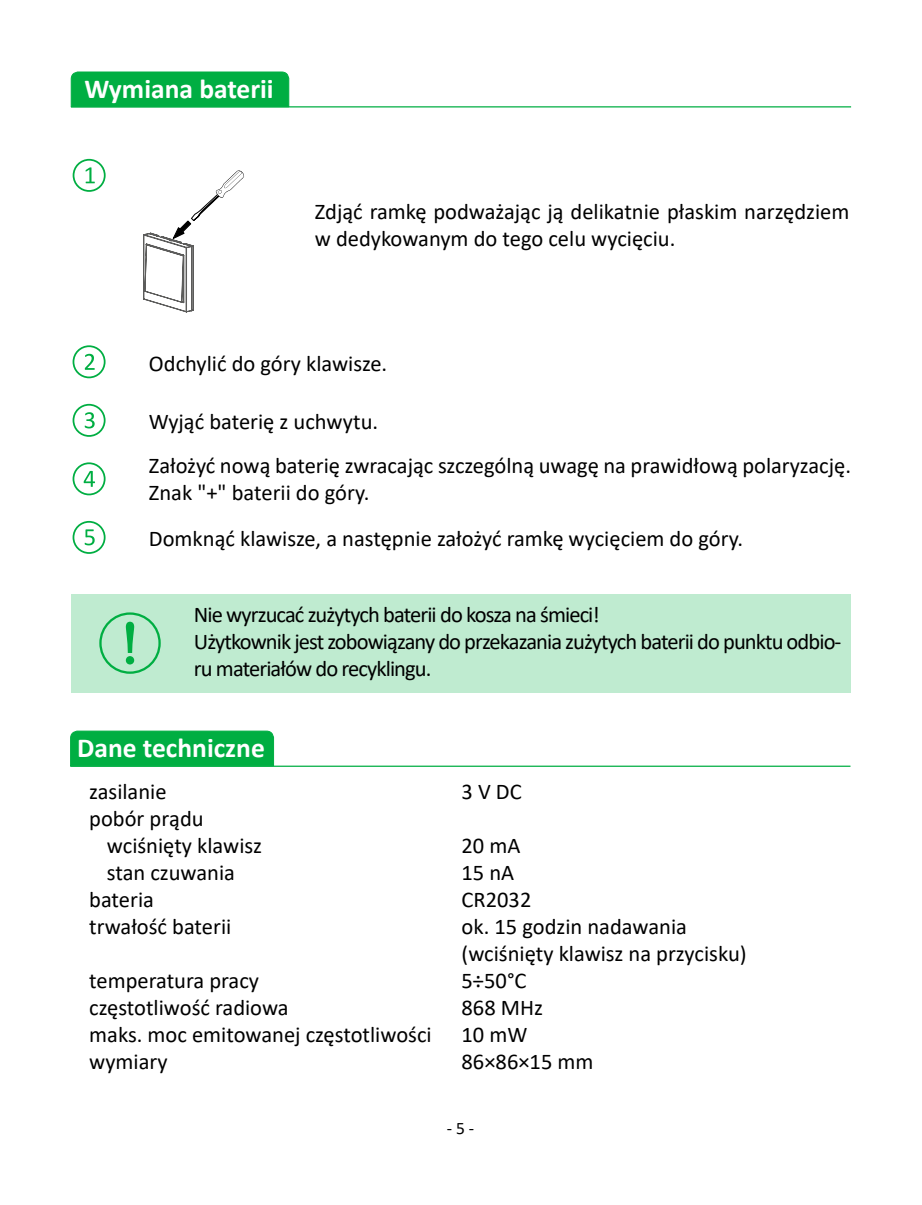
<style>
.page{position:relative;width:922px;height:1205px;background:#fff}
.page>*{position:absolute;margin:0;border:0;box-sizing:border-box;transform-origin:0 0}
.t1{font:700 27.5px "Calibri";color:#fff}
.t2{font:22.5px/27px "Calibri";color:#000}
.t3{font:22.5px/27px "Calibri";letter-spacing:-.04em;color:#000}
.t4{font:17.5px "Calibri";color:#000}
</style>
<div class="page">
<div style="left:71px;top:71px;width:218px;height:35px;background:#00ae42"></div>
<hr style="left:71px;top:106px;width:779px;height:1px;background:#00ae42">
<div style="left:184px;top:594px;width:666px;height:99px;background:#bfebd0"></div>
<div style="left:71px;top:594px;width:113px;height:99px;background:#bfebd0"></div>
<div style="left:99px;top:612px;width:62px;height:62px;border:2px solid #00ae42;border-radius:50%"></div>
<svg style="left:125px;top:621px;width:10px;height:44px"></svg>
<svg style="left:143px;top:170px;width:101px;height:142px"></svg>
<div style="left:70px;top:730px;width:204px;height:35px;background:#00ae42"></div>
<hr style="left:70px;top:765px;width:780px;height:2px;background:#00ae42">
<div style="left:73px;top:159px;width:33px;height:33px;border:2px solid #00ae42;border-radius:50%"></div>
<svg style="left:86px;top:167px;width:9px;height:16px"></svg>
<div style="left:73px;top:345px;width:32px;height:33px;border:2px solid #00ae42;border-radius:50%"></div>
<svg style="left:85px;top:354px;width:10px;height:16px"></svg>
<div style="left:73px;top:404px;width:32px;height:33px;border:2px solid #00ae42;border-radius:50%"></div>
<svg style="left:85px;top:412px;width:10px;height:16px"></svg>
<div style="left:73px;top:462px;width:32px;height:33px;border:2px solid #00ae42;border-radius:50%"></div>
<svg style="left:84px;top:471px;width:11px;height:16px"></svg>
<div style="left:73px;top:521px;width:32px;height:33px;border:2px solid #00ae42;border-radius:50%"></div>
<svg style="left:85px;top:529px;width:10px;height:16px"></svg>
<p class="t1" style="left:84px;top:70px;width:191px">Wymiana baterii</p>
<p class="t2" style="left:315px;top:197px;width:536px">Zdjąć ramkę podważając ją delikatnie płaskim narzędziem w dedykowanym do tego celu wycięciu.</p>
<p class="t2" style="left:149px;top:349px;width:240px">Odchylić do góry klawisze.</p>
<p class="t2" style="left:149px;top:398px;width:703px;line-height:44.5px">Wyjąć baterię z uchwytu.<br>Założyć nową baterię zwracając szczególną uwagę na prawidłową polaryzację.</p>
<p class="t2" style="left:149px;top:469px;width:595px;line-height:45.8px">Znak "+" baterii do góry.<br>Domknąć klawisze, a następnie założyć ramkę wycięciem do góry.</p>
<p class="t3" style="left:194px;top:600px;width:649px">Nie wyrzucać zużytych baterii do kosza na śmieci!<br>Użytkownik jest zobowiązany do przekazania zużytych baterii do punktu odbio&shy;ru materiałów do recyklingu.</p>
<p class="t1" style="left:77px;top:729px;width:189px">Dane techniczne</p>
<p class="t2" style="left:89px;top:777px;width:79px">zasilanie</p>
<p class="t2" style="left:461px;top:777px;width:62px">3 V DC</p>
<p class="t2" style="left:107px;top:804px;width:156px;text-indent:-18px">pobór prądu wciśnięty klawisz</p>
<p class="t2" style="left:461px;top:831px;width:60px">20 mA</p>
<p class="t2" style="left:107px;top:858px;width:129px">stan czuwania</p>
<p class="t2" style="left:461px;top:858px;width:54px">15 nA</p>
<p class="t2" style="left:89px;top:885px;width:66px">bateria</p>
<p class="t2" style="left:461px;top:885px;width:71px">CR2032</p>
<p class="t2" style="left:89px;top:912px;width:143px">trwałość baterii</p>
<p class="t2" style="left:461px;top:912px;width:286px">ok. 15 godzin nadawania (wciśnięty klawisz na przycisku)</p>
<p class="t2" style="left:89px;top:966px;width:171px">temperatura pracy</p>
<p class="t2" style="left:461px;top:966px;width:67px">5÷50°C</p>
<p class="t2" style="left:89px;top:993px;width:201px">częstotliwość radiowa</p>
<p class="t2" style="left:461px;top:993px;width:83px">868 MHz</p>
<p class="t2" style="left:89px;top:1020px;width:344px">maks. moc emitowanej częstotliwości</p>
<p class="t2" style="left:461px;top:1020px;width:67px">10 mW</p>
<p class="t2" style="left:89px;top:1047px;width:80px">wymiary</p>
<p class="t2" style="left:461px;top:1047px;width:133px">86×86×15 mm</p>
<p class="t4" style="left:446px;top:1116px;width:29px">- 5 -</p>
</div>
